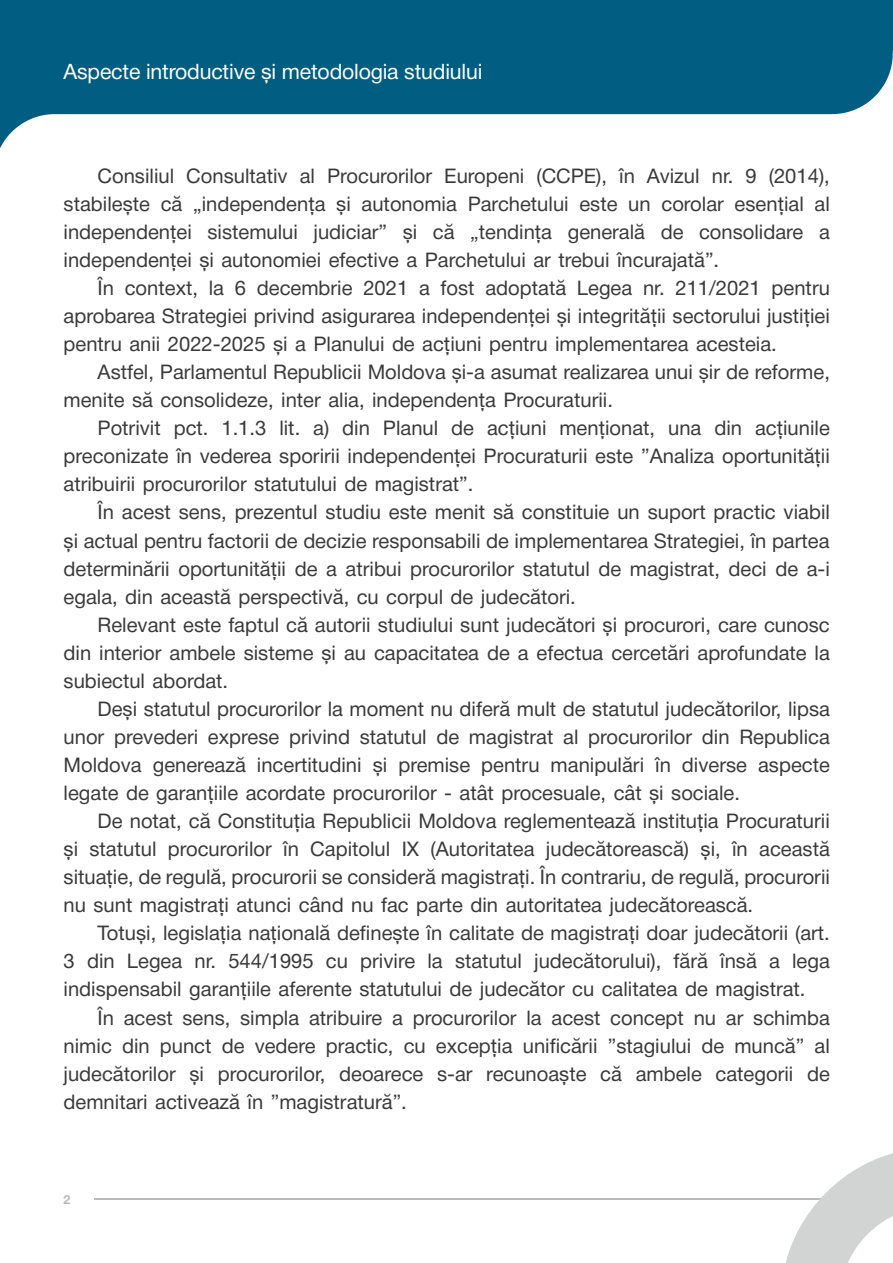
<style>
.page{position:relative;width:893px;height:1263px;background:#fff}
.page>*{position:absolute;margin:0;border:0;box-sizing:border-box;transform-origin:0 0}
.t1{font:21.3px "Helvetica Neue";letter-spacing:-.01em;color:#fff}
.t2{font:20.25px/28px "Helvetica Neue";color:#393a39;text-align:justify}
.t3{font:700 12.75px "Helvetica Neue";color:#bbb}
</style>
<div class="page">
<hr style="left:94px;top:1198px;width:735px;height:2px;background:#bbb">
<svg style="left:0;top:0;width:893px;height:148px;fill:#015d81"></svg>
<svg style="left:786px;top:1153px;width:107px;height:110px"></svg>
<p class="t1" style="left:64px;top:56px;width:420px">Aspecte introductive și metodologia studiului</p>
<p class="t2" style="left:64px;top:163px;width:768px;text-indent:34px">Consiliul Consultativ al Procurorilor Europeni (CCPE), în Avizul nr. 9 (2014), stabilește că „independența și autonomia Parchetului este un corolar esențial al independenței sistemului judiciar” și că „tendința generală de consolidare a independenței și autonomiei efective a Parchetului ar trebui încurajată”.</p>
<p class="t2" style="left:64px;top:275px;width:768px;text-indent:34px">În context, la 6 decembrie 2021 a fost adoptată Legea nr. 211/2021 pentru aprobarea Strategiei privind asigurarea independenței și integrității sectorului justiției pentru anii 2022-2025 și a Planului de acțiuni pentru implementarea acesteia.</p>
<p class="t2" style="left:64px;top:359px;width:768px;text-indent:34px">Astfel, Parlamentul Republicii Moldova și-a asumat realizarea unui șir de reforme, menite să consolideze, inter alia, independența Procuraturii.</p>
<p class="t2" style="left:64px;top:415px;width:768px;text-indent:34px">Potrivit pct. 1.1.3 lit. a) din Planul de acțiuni menționat, una din acțiunile preconizate în vederea sporirii independenței Procuraturii este ”Analiza oportunității atribuirii procurorilor statutului de magistrat”.</p>
<p class="t2" style="left:64px;top:499px;width:768px;text-indent:34px">În acest sens, prezentul studiu este menit să constituie un suport practic viabil și actual pentru factorii de decizie responsabili de implementarea Strategiei, în partea determinării oportunității de a atribui procurorilor statutul de magistrat, deci de a-i egala, din această perspectivă, cu corpul de judecători.</p>
<p class="t2" style="left:64px;top:612px;width:768px;text-indent:34px">Relevant este faptul că autorii studiului sunt judecători și procurori, care cunosc din interior ambele sisteme și au capacitatea de a efectua cercetări aprofundate la subiectul abordat.</p>
<p class="t2" style="left:64px;top:696px;width:768px;text-indent:34px">Deși statutul procurorilor la moment nu diferă mult de statutul judecătorilor, lipsa unor prevederi exprese privind statutul de magistrat al procurorilor din Republica Moldova generează incertitudini și premise pentru manipulări în diverse aspecte legate de garanțiile acordate procurorilor - atât procesuale, cât și sociale.</p>
<p class="t2" style="left:64px;top:808px;width:768px;text-indent:34px">De notat, că Constituția Republicii Moldova reglementează instituția Procuraturii și statutul procurorilor în Capitolul IX (Autoritatea judecătorească) și, în această situație, de regulă, procurorii se consideră magistrați. În contrariu, de regulă, procurorii nu sunt magistrați atunci când nu fac parte din autoritatea judecătorească.</p>
<p class="t2" style="left:64px;top:920px;width:768px;text-indent:34px">Totuși, legislația națională definește în calitate de magistrați doar judecătorii (art.<br>3 din Legea nr. 544/1995 cu privire la statutul judecătorului), fără însă a lega indispensabil garanțiile aferente statutului de judecător cu calitatea de magistrat.</p>
<p class="t2" style="left:64px;top:1004px;width:768px;text-indent:34px">În acest sens, simpla atribuire a procurorilor la acest concept nu ar schimba nimic din punct de vedere practic, cu excepția unificării ”stagiului de muncă” al judecătorilor și procurorilor, deoarece s-ar recunoaște că ambele categorii de demnitari activează în ”magistratură”.</p>
<p class="t3" style="left:63px;top:1189px;width:9px">2</p>
</div>
